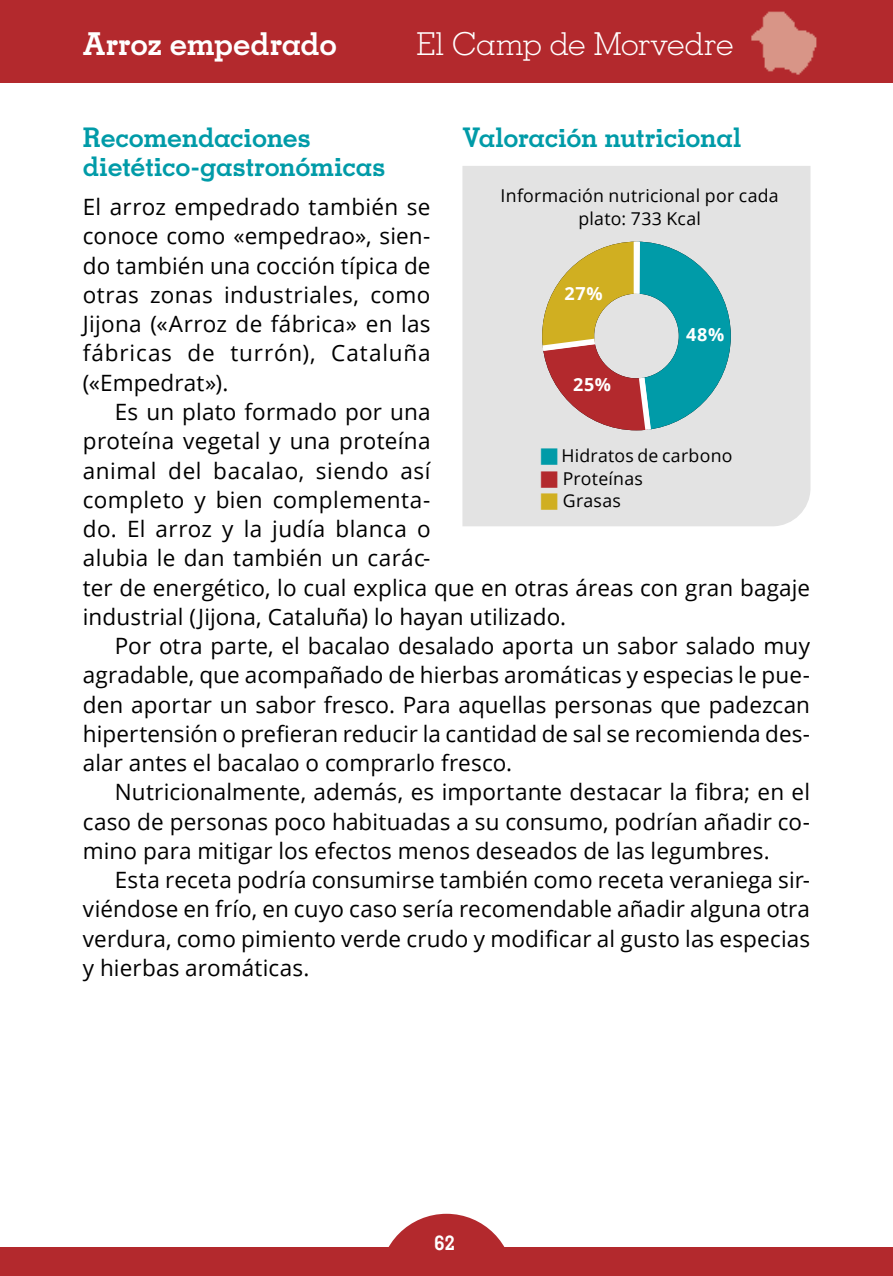
<style>
.page{position:relative;width:893px;height:1276px;background:#fff}
.page>*{position:absolute;margin:0;border:0;box-sizing:border-box;transform-origin:0 0}
.t1{font:300 31.5px "Memphis LT Std";letter-spacing:-.005em;color:#fff}
.t2{font:700 31.5px "Memphis LT Std";letter-spacing:-.005em;color:#fff}
.t3{font:700 27px/29.2px "Memphis LT Std";letter-spacing:-.01em;color:#009ba8}
.t4{font:22.5px/29.2px "Open Sans";letter-spacing:.01em;color:#000;text-align:justify}
.t5{font:700 20.25px "Memphis LT Std";color:#fff}
.t6{font:700 18px "Open Sans";color:#fff}
.t7{font:17.78px/22.5px "Open Sans";letter-spacing:.015em;color:#000;text-align:center}
.s1{color:#009ba8}
.s2{color:#b3292d}
.s3{color:#d0af21}
</style>
<div class="page">
<div style="left:0;top:1247px;width:893px;height:29px;background:#b3292d"></div>
<svg style="left:388px;top:1213px;width:117px;height:34px"></svg>
<div style="left:0;top:0;width:893px;height:83px;background:#b3292d"></div>
<img style="left:751px;top:11px;width:66px;height:64px">
<div style="left:462px;top:166px;width:348px;height:360px;background:#e3e3e3"></div>
<svg style="left:542px;top:242px;width:189px;height:188px;background:#96a997"></svg>
<h1 class="t2" style="left:83px;top:24px;width:255px">Arroz empedrado</h1>
<h1 class="t1" style="left:416px;top:24px;width:318px">El Camp de Morvedre</h1>
<p class="t3" style="left:83px;top:123px;width:304px">Recomendaciones dietético-gastronómicas</p>
<p class="t4" style="left:83px;top:192px;width:349px">El arroz empedrado también se conoce como «empedrao», sien&shy;do también una cocción típica de otras zonas industriales, como Jijona («Arroz de fábrica» en las fábricas de turrón), Cataluña («Empedrat»).</p>
<p class="t4" style="left:83px;top:397px;width:729px;text-align:left;text-indent:32px">Es un plato formado por una<br>proteína vegetal y una proteína<br>animal del bacalao, siendo así<br>completo y bien complementa-<br>do. El arroz y la judía blanca o<br>alubia le dan también un carác-<br>ter de energético, lo cual explica que en otras áreas con gran bagaje industrial (Jijona, Cataluña) lo hayan utilizado.</p>
<p class="t4" style="left:83px;top:631px;width:729px;text-indent:32px">Por otra parte, el bacalao desalado aporta un sabor salado muy agradable, que acompañado de hierbas aromáticas y especias le pue&shy;den aportar un sabor fresco. Para aquellas personas que padezcan hipertensión o prefieran reducir la cantidad de sal se recomienda des&shy;alar antes el bacalao o comprarlo fresco.</p>
<p class="t4" style="left:83px;top:777px;width:729px;text-indent:32px">Nutricionalmente, además, es importante destacar la fibra; en el caso de personas poco habituadas a su consumo, podrían añadir co&shy;mino para mitigar los efectos menos deseados de las legumbres.</p>
<p class="t4" style="left:83px;top:865px;width:729px;text-indent:32px">Esta receta podría consumirse también como receta veraniega sir&shy;viéndose en frío, en cuyo caso sería recomendable añadir alguna otra verdura, como pimiento verde crudo y modificar al gusto las especias y hierbas aromáticas.</p>
<p class="t3" style="left:462px;top:123px;width:281px">Valoración nutricional</p>
<p class="t7" style="left:501px;top:184px;width:280px">Información nutricional por cada plato: 733 Kcal</p>
<p class="t6" style="left:565px;top:281px;width:40px">27%</p>
<p class="t6" style="left:686px;top:321px;width:40px">48%</p>
<p class="t6" style="left:573px;top:372px;width:39px">25%</p>
<p class="t7" style="left:540px;top:444px;width:194px"><span class="s1">■</span> Hidratos de carbono</p>
<p class="t7" style="left:540px;top:467px;width:104px"><span class="s2">■</span> Proteínas</p>
<p class="t7" style="left:540px;top:489px;width:82px"><span class="s3">■</span> Grasas</p>
<p class="t5" style="left:434px;top:1229px;width:22px">62</p>
</div>
